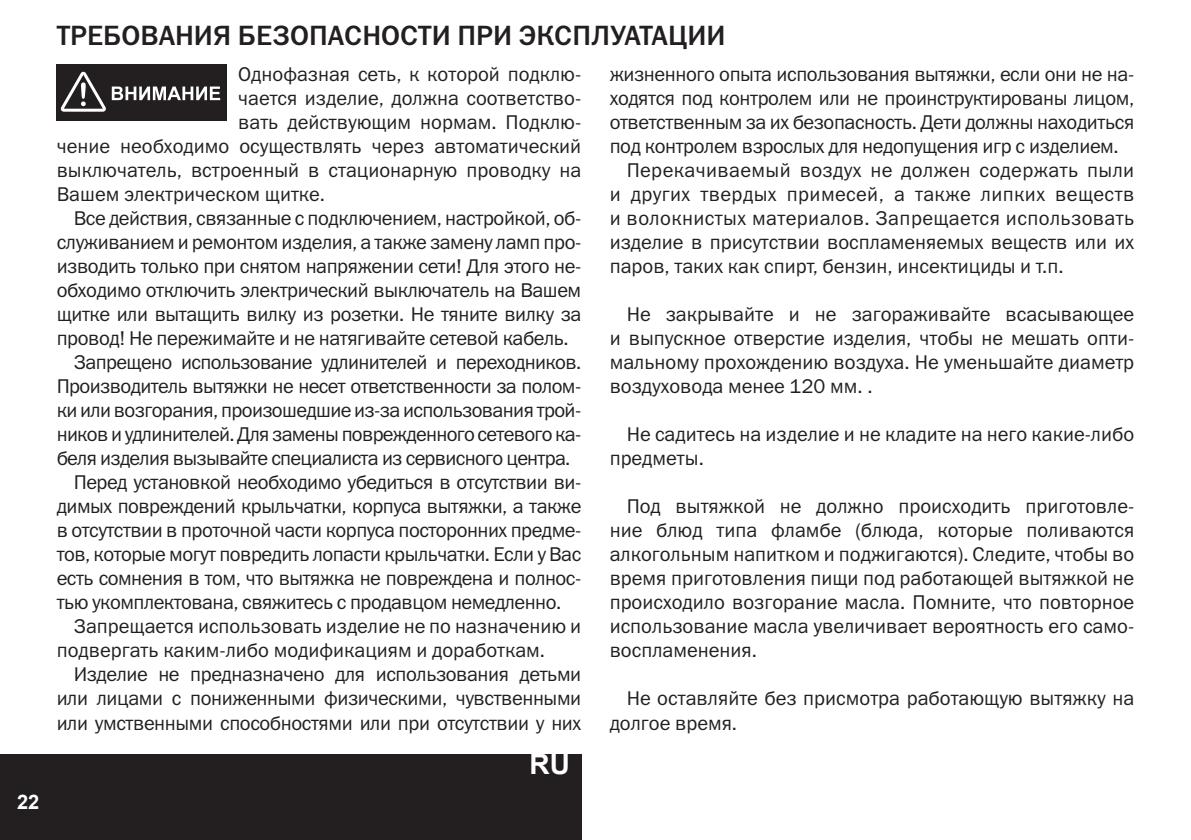
<style>
.page{position:relative;width:1191px;height:840px;background:#fff}
.page>*{position:absolute;margin:0;border:0;box-sizing:border-box;transform-origin:0 0}
.Раздел_Left{font:28px "Franklin Gothic Medium C";color:#231f20}
.t1{font:700 28px "Arial";color:#fff}
.Main_text{font:20px/24px "Franklin Gothic Book C";color:#231f20;text-align:justify}
.Main_text_0{font:20px "Franklin Gothic Book C";color:#231f20}
.t2{font:700 20px "Arial";color:#fff}
</style>
<div class="page">
<div style="left:0;top:754px;width:581px;height:85px;background:#231f20"></div>
<div style="left:57px;top:64px;width:170px;height:57px;background:#231f20"></div>
<svg style="left:112px;top:86px;width:108px;height:14px"></svg>
<svg style="left:61px;top:72px;width:45px;height:40px"></svg>
<p class="t2" style="left:17px;top:788px;width:24px">22</p>
<p class="Раздел_Left" style="left:57px;top:20px;width:670px">ТРЕБОВАНИЯ БЕЗОПАСНОСТИ ПРИ ЭКСПЛУАТАЦИИ</p>
<p class="Main_text_0" style="left:238px;top:63px;width:344px">Однофазная сеть, к которой подклю-</p>
<p class="Main_text_0" style="left:238px;top:87px;width:344px">чается изделие, должна соответство-</p>
<p class="Main_text_0" style="left:238px;top:111px;width:344px">вать действующим нормам. Подклю-</p>
<p class="Main_text_0" style="left:57px;top:135px;width:526px">чение необходимо осуществлять через автоматический</p>
<p class="Main_text_0" style="left:57px;top:159px;width:526px">выключатель, встроенный в стационарную проводку на</p>
<p class="Main_text_0" style="left:57px;top:183px;width:270px">Вашем электрическом щитке.</p>
<p class="Main_text" style="left:57px;top:206px;width:526px;text-indent:17px">Все действия, связанные с подключением, настройкой, об&shy;служиванием и ремонтом изделия, а также замену ламп про&shy;изводить только при снятом напряжении сети! Для этого не&shy;обходимо отключить электрический выключатель на Вашем щитке или вытащить вилку из розетки. Не тяните вилку за провод! Не пережимайте и не натягивайте сетевой кабель.</p>
<p class="Main_text" style="left:57px;top:350px;width:526px;text-indent:17px">Запрещено использование удлинителей и переходников.<br>Производитель вытяжки не несет ответственности за полом&shy;ки или возгорания, произошедшие из-за использования трой&shy;ников и удлинителей. Для замены поврежденного сетевого ка&shy;беля изделия вызывайте специалиста из сервисного центра.</p>
<p class="Main_text" style="left:57px;top:470px;width:526px;text-indent:17px">Перед установкой необходимо убедиться в отсутствии ви&shy;димых повреждений крыльчатки, корпуса вытяжки, а также в отсутствии в проточной части корпуса посторонних предме&shy;тов, которые могут повредить лопасти крыльчатки. Если у Вас есть сомнения в том, что вытяжка не повреждена и полнос&shy;тью укомплектована, свяжитесь с продавцом немедленно.</p>
<p class="Main_text" style="left:57px;top:614px;width:526px;text-indent:17px">Запрещается использовать изделие не по назначению и подвергать каким-либо модификациям и доработкам.</p>
<p class="Main_text" style="left:57px;top:662px;width:526px;text-indent:17px">Изделие не предназначено для использования детьми или лицами с пониженными физическими, чувственными или умственными способностями или при отсутствии у них</p>
<h1 class="t1" style="left:529px;top:744px;width:42px">RU</h1>
<p class="Main_text" style="left:609px;top:62px;width:526px">жизненного опыта использования вытяжки, если они не на&shy;ходятся под контролем или не проинструктированы лицом, ответственным за их безопасность. Дети должны находиться под контролем взрослых для недопущения игр с изделием.</p>
<p class="Main_text" style="left:609px;top:158px;width:526px;text-indent:17px">Перекачиваемый воздух не должен содержать пыли и других твердых примесей, а также липких веществ и волокнистых материалов. Запрещается использовать изделие в присутствии воспламеняемых веществ или их паров, таких как спирт, бензин, инсектициды и т.п.</p>
<p class="Main_text" style="left:609px;top:302px;width:526px;text-indent:17px">Не закрывайте и не загораживайте всасывающее и выпускное отверстие изделия, чтобы не мешать опти&shy;мальному прохождению воздуха. Не уменьшайте диаметр воздуховода менее 120 мм. .</p>
<p class="Main_text" style="left:609px;top:422px;width:526px;text-indent:17px">Не садитесь на изделие и не кладите на него какие-либо предметы.</p>
<p class="Main_text" style="left:609px;top:494px;width:526px;text-indent:17px">Под вытяжкой не должно происходить приготовле&shy;ние блюд типа фламбе (блюда, которые поливаются алкогольным напитком и поджигаются). Следите, чтобы во время приготовления пищи под работающей вытяжкой не происходило возгорание масла. Помните, что повторное использование масла увеличивает вероятность его само&shy;воспламенения.</p>
<p class="Main_text" style="left:609px;top:686px;width:526px;text-indent:17px">Не оставляйте без присмотра работающую вытяжку на долгое время.</p>
</div>
